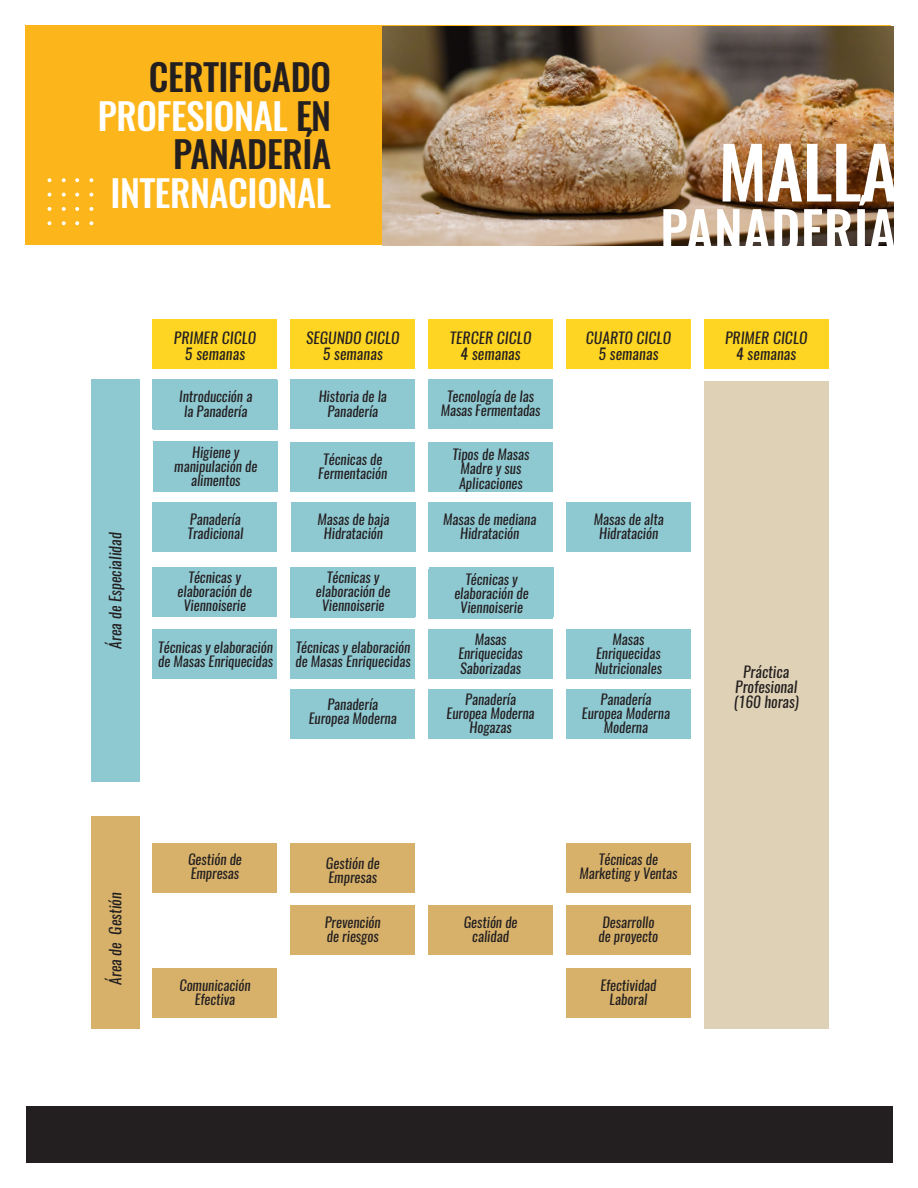
<style>
.page{position:relative;width:918px;height:1188px;background:#fff}
.page>*{position:absolute;margin:0;border:0;box-sizing:border-box;transform-origin:0 0}
.t1{font:500 71.25px "Oswald";letter-spacing:-.01em;color:#fff}
.t2{font:500 52.8px "Oswald";letter-spacing:.01em;color:#fff}
.t3{font:500 36.75px/38.7px "Oswald";letter-spacing:-.01em;color:#fff;text-align:right}
.t4{font:italic 15.3px/15.3px "Oswald";letter-spacing:.01em;color:#231f20;text-align:center}
.t5{font:italic 14.25px/14.2px "Oswald";color:#231f20;text-align:center}
.s1{color:#231f20}
</style>
<div class="page">
<div style="left:26px;top:26px;width:865px;height:219px;background:#fcb61c"></div>
<img style="left:382px;top:26px;width:511px;height:220px">
<div style="left:26px;top:1106px;width:867px;height:56px;background:#231f20"></div>
<div style="left:153px;top:319px;width:124px;height:49px;background:#fed522"></div>
<div style="left:290px;top:319px;width:125px;height:49px;background:#fed522"></div>
<div style="left:428px;top:319px;width:125px;height:49px;background:#fed522"></div>
<div style="left:566px;top:319px;width:125px;height:49px;background:#fed522"></div>
<div style="left:704px;top:319px;width:125px;height:49px;background:#fed522"></div>
<div style="left:153px;top:379px;width:124px;height:50px;background:#8ec8d1"></div>
<div style="left:290px;top:379px;width:125px;height:50px;background:#8ec8d1"></div>
<div style="left:290px;top:442px;width:125px;height:49px;background:#8ec8d1"></div>
<div style="left:428px;top:442px;width:125px;height:49px;background:#8ec8d1"></div>
<div style="left:291px;top:502px;width:125px;height:50px;background:#8ec8d1"></div>
<div style="left:429px;top:502px;width:124px;height:50px;background:#8ec8d1"></div>
<div style="left:428px;top:379px;width:125px;height:50px;background:#8ec8d1"></div>
<div style="left:566px;top:502px;width:125px;height:50px;background:#8ec8d1"></div>
<div style="left:153px;top:630px;width:124px;height:49px;background:#8ec8d1"></div>
<div style="left:290px;top:630px;width:125px;height:49px;background:#8ec8d1"></div>
<div style="left:428px;top:630px;width:125px;height:49px;background:#8ec8d1"></div>
<div style="left:566px;top:630px;width:125px;height:49px;background:#8ec8d1"></div>
<div style="left:290px;top:689px;width:125px;height:49px;background:#8ec8d1"></div>
<div style="left:428px;top:689px;width:125px;height:49px;background:#8ec8d1"></div>
<div style="left:566px;top:689px;width:125px;height:49px;background:#8ec8d1"></div>
<div style="left:153px;top:843px;width:124px;height:49px;background:#d7b16a"></div>
<div style="left:566px;top:843px;width:125px;height:49px;background:#d7b16a"></div>
<div style="left:290px;top:843px;width:125px;height:49px;background:#d7b16a"></div>
<div style="left:290px;top:905px;width:125px;height:50px;background:#d7b16a"></div>
<div style="left:428px;top:905px;width:125px;height:50px;background:#d7b16a"></div>
<div style="left:566px;top:905px;width:125px;height:50px;background:#d7b16a"></div>
<div style="left:153px;top:968px;width:124px;height:49px;background:#d7b16a"></div>
<div style="left:566px;top:968px;width:125px;height:49px;background:#d7b16a"></div>
<div style="left:704px;top:381px;width:125px;height:648px;background:#ded1b5"></div>
<div style="left:91px;top:379px;width:49px;height:403px;background:#8ec8d1"></div>
<div style="left:91px;top:816px;width:49px;height:213px;background:#d7b16a"></div>
<svg style="left:48px;top:221px;width:3px;height:4px"></svg>
<svg style="left:48px;top:207px;width:3px;height:4px"></svg>
<svg style="left:48px;top:193px;width:3px;height:4px"></svg>
<svg style="left:48px;top:178px;width:3px;height:4px"></svg>
<svg style="left:62px;top:221px;width:4px;height:4px"></svg>
<svg style="left:62px;top:207px;width:4px;height:4px"></svg>
<svg style="left:62px;top:193px;width:4px;height:4px"></svg>
<svg style="left:62px;top:178px;width:4px;height:4px"></svg>
<svg style="left:75px;top:221px;width:4px;height:4px"></svg>
<svg style="left:75px;top:207px;width:4px;height:4px"></svg>
<svg style="left:75px;top:193px;width:4px;height:4px"></svg>
<svg style="left:75px;top:178px;width:4px;height:4px"></svg>
<svg style="left:90px;top:221px;width:3px;height:4px"></svg>
<svg style="left:90px;top:207px;width:3px;height:4px"></svg>
<svg style="left:90px;top:193px;width:3px;height:4px"></svg>
<svg style="left:90px;top:178px;width:3px;height:4px"></svg>
<div style="left:153px;top:441px;width:125px;height:49px;background:#8ec8d1"></div>
<div style="left:153px;top:502px;width:124px;height:50px;background:#8ec8d1"></div>
<div style="left:290px;top:569px;width:125px;height:49px;background:#8ec8d1"></div>
<div style="left:429px;top:569px;width:124px;height:49px;background:#8ec8d1"></div>
<div style="left:152px;top:567px;width:125px;height:50px;background:#8ec8d1"></div>
<div style="left:290px;top:567px;width:125px;height:50px;background:#8ec8d1"></div>
<div style="left:429px;top:568px;width:125px;height:49px;background:#8ec8d1"></div>
<div style="left:153px;top:442px;width:125px;height:50px;background:#8ec8d1"></div>
<div style="left:153px;top:380px;width:125px;height:49px;background:#8ec8d1"></div>
<p class="t3" style="left:98px;top:58px;width:235px"><span class="s1">CERTIFICADO<br></span>PROFESIONAL <span class="s1">EN<br>PANADERÍA<br></span>INTERNACIONAL</p>
<p class="t1" style="left:718px;top:123px;width:181px">MALLA</p>
<p class="t2" style="left:660px;top:194px;width:238px">PANADERÍA</p>
<p class="t4" style="left:108px;top:649px;width:118px;rotate:-90deg">Área de Especialidad</p>
<p class="t4" style="left:174px;top:331px;width:84px">PRIMER CICLO<br>5 semanas</p>
<p class="t4" style="left:306px;top:331px;width:95px">SEGUNDO CICLO<br>5 semanas</p>
<p class="t4" style="left:450px;top:331px;width:83px">TERCER CICLO<br>4 semanas</p>
<p class="t4" style="left:586px;top:331px;width:87px">CUARTO CICLO<br>5 semanas</p>
<p class="t4" style="left:725px;top:331px;width:84px">PRIMER CICLO<br>4 semanas</p>
<p class="t5" style="left:179px;top:390px;width:75px">Introducción a</p>
<p class="t5" style="left:184px;top:404px;width:65px">la Panadería</p>
<p class="t5" style="left:196px;top:404px;width:8px">p</p>
<p class="t5" style="left:174px;top:445px;width:85px">Higiene y manipulación de alimentos</p>
<p class="t5" style="left:188px;top:474px;width:57px">aliementos</p>
<p class="t5" style="left:187px;top:512px;width:57px;text-align:left">Panadería<br>Tradicional</p>
<p class="t5" style="left:319px;top:390px;width:70px">Historia de la<br>Panadería</p>
<p class="t5" style="left:318px;top:452px;width:70px">Técnicas de<br>Fermentación</p>
<p class="t5" style="left:441px;top:389px;width:101px">Tecnología de las<br>Masas Fermentadas</p>
<p class="t5" style="left:453px;top:447px;width:78px">Tipos de Masas<br>Madre y sus<br>Aplicaciones</p>
<p class="t5" style="left:318px;top:512px;width:73px">Masas de baja<br>Hidratación</p>
<p class="t5" style="left:443px;top:512px;width:95px">Masas de mediana<br>Hidratación</p>
<p class="t5" style="left:594px;top:512px;width:71px">Masas de alta<br>Hidratación</p>
<p class="t5" style="left:178px;top:570px;width:76px">Técnicas y elaboración de<br>Viennoiserie</p>
<p class="t5" style="left:316px;top:570px;width:76px">Técnicas y elaboración de<br>Viennoiserie</p>
<p class="t5" style="left:454px;top:572px;width:76px">Técnicas y elaboración de<br>Viennoiserie</p>
<p class="t5" style="left:185px;top:598px;width:9px">V</p>
<p class="t5" style="left:158px;top:640px;width:116px;text-align:left">Técnicas y elaboración de Masas Enriquecidas</p>
<p class="t5" style="left:458px;top:632px;width:66px">Masas<br>Enriquecidas<br>Saborizadas</p>
<p class="t5" style="left:595px;top:632px;width:69px">Masas<br>Enriquecidas<br>Nutricionales</p>
<p class="t5" style="left:309px;top:697px;width:90px">Panadería<br>Europea Moderna</p>
<p class="t5" style="left:447px;top:692px;width:90px">Panadería<br>Europea Moderna<br>Hogazas</p>
<p class="t5" style="left:582px;top:692px;width:90px">Panadería<br>Europea Moderna<br>Moderna</p>
<p class="t5" style="left:330px;top:600px;width:54px">ennoiserie</p>
<p class="t5" style="left:468px;top:600px;width:54px">ennoiserie</p>
<p class="t5" style="left:296px;top:640px;width:116px;text-align:left">Técnicas y elaboración de Masas Enriquecidas</p>
<p class="t4" style="left:734px;top:664px;width:67px">Práctica<br>Profesional (160 horas)</p>
<p class="t4" style="left:108px;top:985px;width:94px;rotate:-90deg">Área de Gestión</p>
<p class="t5" style="left:188px;top:852px;width:55px;text-align:left">Gestión de<br>Empresas</p>
<p class="t5" style="left:326px;top:856px;width:55px;text-align:left">Gestión de<br>Empresas</p>
<p class="t5" style="left:325px;top:915px;width:57px;text-align:left">Prevención de riesgos</p>
<p class="t5" style="left:464px;top:915px;width:55px">Gestión de calidad</p>
<p class="t5" style="left:579px;top:852px;width:99px">Técnicas de<br>Marketing y Ventas</p>
<p class="t5" style="left:599px;top:915px;width:61px;text-align:left">Desarrollo de proyecto</p>
<p class="t5" style="left:179px;top:978px;width:73px">Comunicación<br>Efectiva</p>
<p class="t5" style="left:600px;top:978px;width:58px">Efectividad<br>Laboral</p>
</div>
